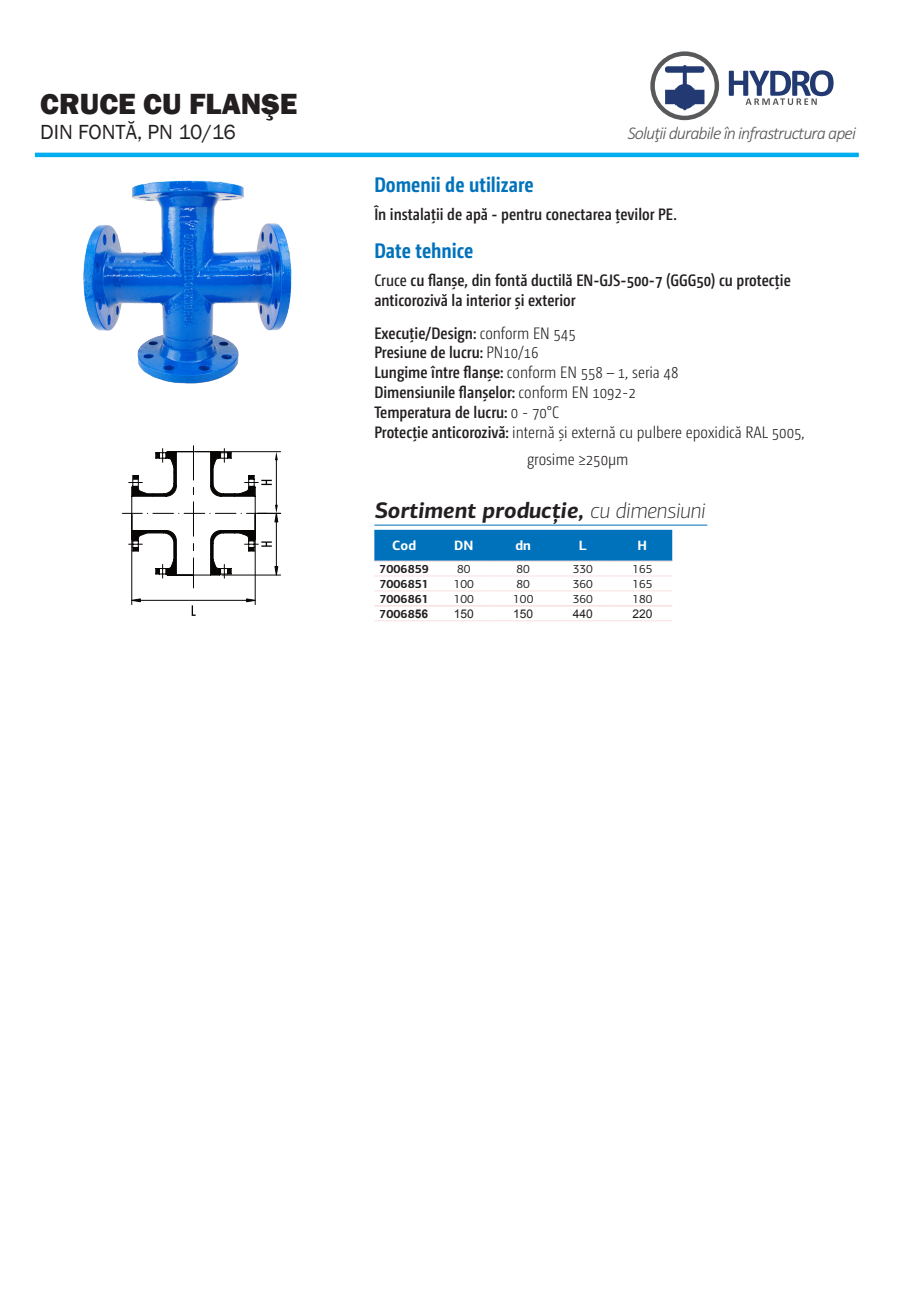
<style>
.page{position:relative;width:915px;height:1306px;background:#fff}
.page>*{position:absolute;margin:0;border:0;box-sizing:border-box;transform-origin:0 0}
.t1{font:800 30px "Franklin Gothic";color:#231f20}
.t2{font:italic 700 22.5px "PF Centro Sans Pro";color:#231f20}
.t3{font:700 21px "Camingo Dos Pro Cd";color:#0072bc}
.t4{font:21px "Franklin Gothic";color:#231f20}
.t5{font:italic 300 18px "Calibri";letter-spacing:-.05em;color:#58595b}
.t6{font:600 16.5px/19.8px "Camingo Dos Pro Cd";color:#231f20}
.t7{font:300 16.5px "Camingo Dos Pro Cd";color:#231f20}
.Table_Paragraph{font:700 13.5px "PF Centro Sans Pro";color:#fff}
.Table_Paragraph-2{font:12px "PF Centro Sans Pro";color:#231f20}
.Table_Paragraph-3{font:700 12px "PF Centro Sans Pro";color:#231f20}
.t8{font:12px "Arial";color:#231f20}
.s1{font-weight:400}
.s2{font-weight:300}
.s3{font-weight:100}
.s4{font-family:"Arial"}
</style>
<div class="page">
<div style="left:374px;top:530px;width:298px;height:30px;background:#0072bc"></div>
<hr style="left:374px;top:560px;width:60px;height:1px;background:#fcdee0">
<hr style="left:434px;top:560px;width:59px;height:1px;background:#fcdee0">
<hr style="left:493px;top:560px;width:60px;height:1px;background:#fcdee0">
<hr style="left:553px;top:560px;width:59px;height:1px;background:#fcdee0">
<hr style="left:612px;top:560px;width:60px;height:1px;background:#fcdee0">
<hr style="left:374px;top:575px;width:60px;height:1px;background:#fcdee0">
<hr style="left:434px;top:575px;width:59px;height:1px;background:#fcdee0">
<hr style="left:493px;top:575px;width:60px;height:1px;background:#fcdee0">
<hr style="left:553px;top:575px;width:59px;height:1px;background:#fcdee0">
<hr style="left:612px;top:575px;width:60px;height:1px;background:#fcdee0">
<hr style="left:374px;top:590px;width:60px;height:1px;background:#fcdee0">
<hr style="left:434px;top:590px;width:59px;height:1px;background:#fcdee0">
<hr style="left:493px;top:590px;width:60px;height:1px;background:#fcdee0">
<hr style="left:553px;top:590px;width:59px;height:1px;background:#fcdee0">
<hr style="left:612px;top:590px;width:60px;height:1px;background:#fcdee0">
<hr style="left:374px;top:524px;width:333px;height:1px;background:#0072bc">
<hr style="left:35px;top:153px;width:823px;height:4px;background:#00aeef">
<svg style="left:650px;top:51px;width:68px;height:69px"></svg>
<svg style="left:728px;top:70px;width:105px;height:35px"></svg>
<img style="left:83px;top:180px;width:209px;height:204px">
<hr style="left:131px;top:515px;width:1px;height:89px;background:#080605">
<hr style="left:255px;top:515px;width:1px;height:89px;background:#080605">
<hr style="left:140px;top:600px;width:106px;height:1px;background:#080605">
<svg style="left:131px;top:598px;width:10px;height:4px"></svg>
<svg style="left:245px;top:598px;width:11px;height:4px"></svg>
<svg style="left:192px;top:605px;width:3px;height:11px"></svg>
<svg style="left:122px;top:445px;width:159px;height:143px"></svg>
<hr style="left:374px;top:605px;width:60px;height:1px;background:#fcdee0">
<hr style="left:434px;top:605px;width:59px;height:1px;background:#fcdee0">
<hr style="left:493px;top:605px;width:60px;height:1px;background:#fcdee0">
<hr style="left:553px;top:605px;width:59px;height:1px;background:#fcdee0">
<hr style="left:612px;top:605px;width:60px;height:1px;background:#fcdee0">
<hr style="left:374px;top:620px;width:60px;height:1px;background:#fcdee0">
<hr style="left:434px;top:620px;width:59px;height:1px;background:#fcdee0">
<hr style="left:493px;top:620px;width:60px;height:1px;background:#fcdee0">
<hr style="left:553px;top:620px;width:59px;height:1px;background:#fcdee0">
<hr style="left:612px;top:620px;width:60px;height:1px;background:#fcdee0">
<p class="t1" style="left:40px;top:84px;width:258px">CRUCE CU FLANŞE</p>
<p class="t4" style="left:40px;top:119px;width:197px">DIN FONTĂ, PN 10/16</p>
<p class="t5" style="left:627px;top:122px;width:230px">Soluţii durabile în infrastructura apei</p>
<p class="t3" style="left:374px;top:172px;width:161px">Domenii de utilizare</p>
<p class="t6" style="left:374px;top:204px;width:304px">În instalații de apă - pentru conectarea țevilor PE.</p>
<p class="t3" style="left:374px;top:238px;width:101px">Date tehnice</p>
<p class="t6" style="left:374px;top:270px;width:418px"><span class="s1">Cruce</span> cu flanșe, din fontă ductilă EN-GJS-500-7 (GGG50) cu protecție anticorozivă la interior și exterior</p>
<p class="t6" style="left:374px;top:323px;width:431px">Execuție/Design: <span class="s2">conform EN 545<br></span>Presiune de lucru: <span class="s2">PN10/16<br></span>Lungime între flanșe: <span class="s2">conform EN 558 – 1, seria 48<br></span>Dimensiunile flanșelor: <span class="s2">conform EN 1092-2<br></span>Temperatura de lucru: <span class="s2">0 - 70°C<br></span>Protecție anticorozivă: <span class="s2">internă și externă cu pulbere epoxidică RAL 5005,</span></p>
<p class="t7" style="left:527px;top:450px;width:103px">grosime ≥250μm</p>
<p class="t2" style="left:374px;top:496px;width:333px">Sortiment producţie, <span class="s3">cu dimensiuni</span></p>
<p class="Table_Paragraph" style="left:392px;top:537px;width:26px">Cod</p>
<p class="Table_Paragraph" style="left:454px;top:537px;width:21px">DN</p>
<p class="Table_Paragraph" style="left:515px;top:537px;width:17px">dn</p>
<p class="Table_Paragraph" style="left:578px;top:537px;width:9px">L</p>
<p class="Table_Paragraph" style="left:637px;top:537px;width:11px">H</p>
<p class="Table_Paragraph-3" style="left:379px;top:561px;width:51px">7006859</p>
<p class="Table_Paragraph-2" style="left:457px;top:562px;width:15px">80</p>
<p class="Table_Paragraph-2" style="left:516px;top:562px;width:15px">80</p>
<p class="Table_Paragraph-2" style="left:572px;top:562px;width:22px">330</p>
<p class="Table_Paragraph-2" style="left:632px;top:562px;width:22px">165</p>
<p class="Table_Paragraph-3" style="left:379px;top:576px;width:51px">7006851</p>
<p class="Table_Paragraph-2" style="left:453px;top:576px;width:22px">100</p>
<p class="Table_Paragraph-2" style="left:516px;top:576px;width:15px">80</p>
<p class="Table_Paragraph-2" style="left:572px;top:576px;width:22px">360</p>
<p class="Table_Paragraph-2" style="left:632px;top:576px;width:22px">165</p>
<p class="Table_Paragraph-3" style="left:379px;top:591px;width:51px">7006861</p>
<p class="Table_Paragraph-2" style="left:453px;top:591px;width:22px">100</p>
<p class="Table_Paragraph-2" style="left:513px;top:591px;width:22px">100</p>
<p class="Table_Paragraph-2" style="left:572px;top:591px;width:22px">360</p>
<p class="Table_Paragraph-2" style="left:632px;top:591px;width:22px">180</p>
<p class="Table_Paragraph-3" style="left:379px;top:606px;width:50px">70068<span class="s4">56</span></p>
<p class="t8" style="left:453px;top:605px;width:22px">150</p>
<p class="t8" style="left:513px;top:605px;width:22px">150</p>
<p class="t8" style="left:572px;top:605px;width:22px">440</p>
<p class="t8" style="left:632px;top:605px;width:22px">220</p>
</div>
